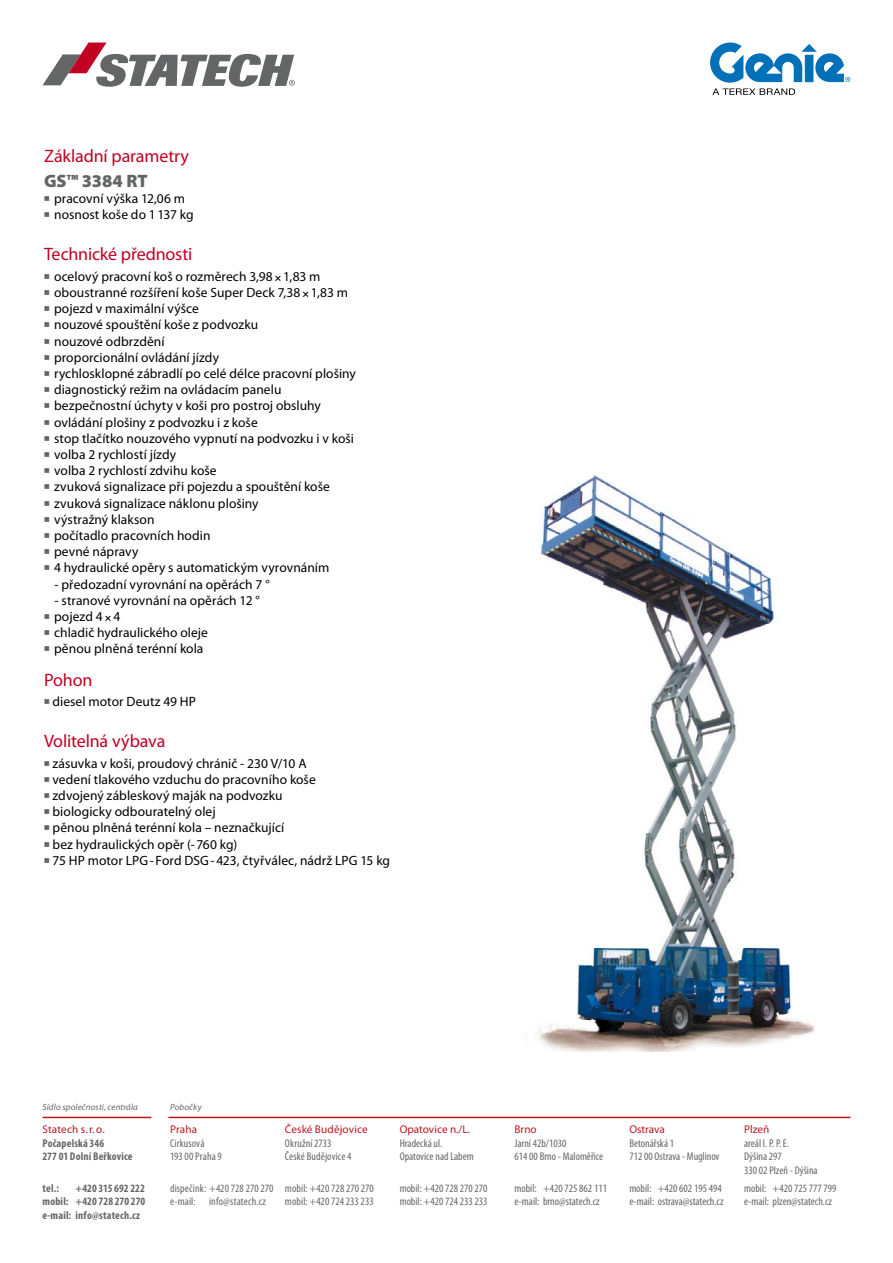
<style>
.page{position:relative;width:893px;height:1263px;background:#fff}
.page>*{position:absolute;margin:0;border:0;box-sizing:border-box;transform-origin:0 0}
.t1{font:18px "Myriad Pro";letter-spacing:-.01em;color:#c10222}
.t2{font:900 18px "Myriad Pro";color:#646567}
.t3{font:13.5px/16.2px "Myriad Pro";letter-spacing:.005em;color:#000}
.t4{font:condensed 11.25px/13.5px "Myriad Pro";color:#666668}
.t5{font:700 condensed 11.25px/13.5px "Myriad Pro";letter-spacing:.015em;color:#666668}
.t6{font:11.25px "Myriad Pro";color:#bf1620}
.t7{font:italic 9px "Myriad Pro";letter-spacing:.015em;color:#666668}
</style>
<div class="page">
<img style="left:537px;top:475px;width:278px;height:576px">
<svg style="left:43px;top:43px;width:252px;height:44px"></svg>
<svg style="left:710px;top:43px;width:140px;height:52px"></svg>
<hr style="left:43px;top:1117px;width:108px;height:1px;background:#bf1620">
<hr style="left:168px;top:1117px;width:682px;height:1px;background:#bf1620">
<h1 class="t1" style="left:44px;top:146px;width:146px">Základní parametry</h1>
<h1 class="t2" style="left:44px;top:171px;width:105px">GS™ 3384 RT</h1>
<p class="t3" style="left:54px;top:191px;width:141px">pracovní výška 12,06 m nosnost koše do 1137 kg</p>
<h1 class="t1" style="left:44px;top:244px;width:150px">Technické přednosti</h1>
<p class="t3" style="left:54px;top:268px;width:303px">ocelový pracovní koš o rozměrech 3,98 1,83 m oboustranné rozšíření koše Super Deck 7,38 1,83 m pojezd v maximální výšce<br>nouzové spouštění koše z podvozku<br>nouzové odbrzdění<br>proporcionální ovládání jízdy<br>rychlosklopné zábradlí po celé délce pracovní plošiny diagnostický režim na ovládacím panelu bezpečnostní úchyty v koši pro postroj obsluhy ovládání plošiny z podvozku i z koše<br>stop tlačítko nouzového vypnutí na podvozku i v koši volba 2 rychlostí jízdy<br>volba 2 rychlostí zdvihu koše<br>zvuková signalizace při pojezdu a spouštění koše zvuková signalizace náklonu plošiny<br>výstražný klakson<br>počítadlo pracovních hodin<br>pevné nápravy<br>4 hydraulické opěry s automatickým vyrovnáním</p>
<p class="t3" style="left:55px;top:576px;width:217px">- předozadní vyrovnání na opěrách 7 °</p>
<p class="t3" style="left:54px;top:592px;width:207px">- stranové vyrovnání na opěrách 12 ° pojezd 4 4<br>chladič hydraulického oleje<br>pěnou plněná terénní kola</p>
<h1 class="t1" style="left:44px;top:670px;width:50px">Pohon</h1>
<p class="t3" style="left:52px;top:694px;width:145px">diesel motor Deutz 49 HP</p>
<h1 class="t1" style="left:44px;top:731px;width:123px">Volitelná výbava</h1>
<p class="t3" style="left:52px;top:755px;width:339px">zásuvka v koši, proudový chránič - 230 V/10 A<br>vedení tlakového vzduchu do pracovního koše<br>zdvojený zábleskový maják na podvozku<br>biologicky odbouratelný olej<br>pěnou plněná terénní kola – neznačkující<br>bez hydraulických opěr (-760 kg)<br>75 HP motor LPG- Ford DSG-423, čtyřválec, nádrž LPG 15 kg</p>
<p class="t7" style="left:43px;top:1102px;width:97px">Sídlo společnosti, centrála</p>
<p class="t7" style="left:170px;top:1102px;width:33px">Pobočky</p>
<p class="t6" style="left:43px;top:1123px;width:64px">Statech s.r.o.</p>
<p class="t5" style="left:43px;top:1136px;width:92px">Počapelská 346<br>277 01 Dolní Beřkovice</p>
<p class="t5" style="left:43px;top:1181px;width:18px">tel.:</p>
<p class="t6" style="left:170px;top:1123px;width:29px">Praha</p>
<p class="t4" style="left:170px;top:1136px;width:53px">Cirkusová<br>193 00 Praha 9</p>
<p class="t4" style="left:170px;top:1181px;width:105px">dispečink: +420 728 270 270 e-mail: info@statech.cz</p>
<p class="t5" style="left:43px;top:1181px;width:104px;text-align:justify;text-indent:33px">+420 315 692 222 mobil: +420 728 270 270 e-mail: info@statech.cz</p>
<p class="t6" style="left:285px;top:1123px;width:84px">České Budějovice</p>
<p class="t4" style="left:285px;top:1136px;width:68px">Okružní 2733<br>České Budějovice 4</p>
<p class="t4" style="left:285px;top:1181px;width:90px">mobil: +420 728 270 270 mobil: +420 724 233 233</p>
<p class="t6" style="left:400px;top:1123px;width:72px">Opatovice n./L.</p>
<p class="t4" style="left:400px;top:1136px;width:76px">Hradecká ul.<br>Opatovice nad Labem</p>
<p class="t4" style="left:400px;top:1181px;width:89px">mobil: +420 728 270 270 mobil: +420 724 233 233</p>
<p class="t6" style="left:514px;top:1123px;width:24px">Brno</p>
<p class="t4" style="left:514px;top:1136px;width:90px">Jarní 42b/1030<br>614 00 Brno - Maloměřice</p>
<p class="t4" style="left:514px;top:1181px;width:94px">mobil: +420 725 862 111 e-mail: brno@statech.cz</p>
<p class="t6" style="left:629px;top:1123px;width:37px">Ostrava</p>
<p class="t4" style="left:629px;top:1136px;width:92px">Betonářská 1<br>712 00 Ostrava - Muglinov</p>
<p class="t4" style="left:629px;top:1181px;width:96px">mobil: +420 602 195 494 e-mail: ostrava@statech.cz</p>
<p class="t6" style="left:744px;top:1123px;width:27px">Plzeň</p>
<p class="t4" style="left:744px;top:1136px;width:75px">areál I. P. P. E.<br>Dýšina 297<br>330 02 Plzeň - Dýšina</p>
<p class="t4" style="left:744px;top:1181px;width:94px">mobil: +420 725 777 799 e-mail: plzen@statech.cz</p>
</div>
